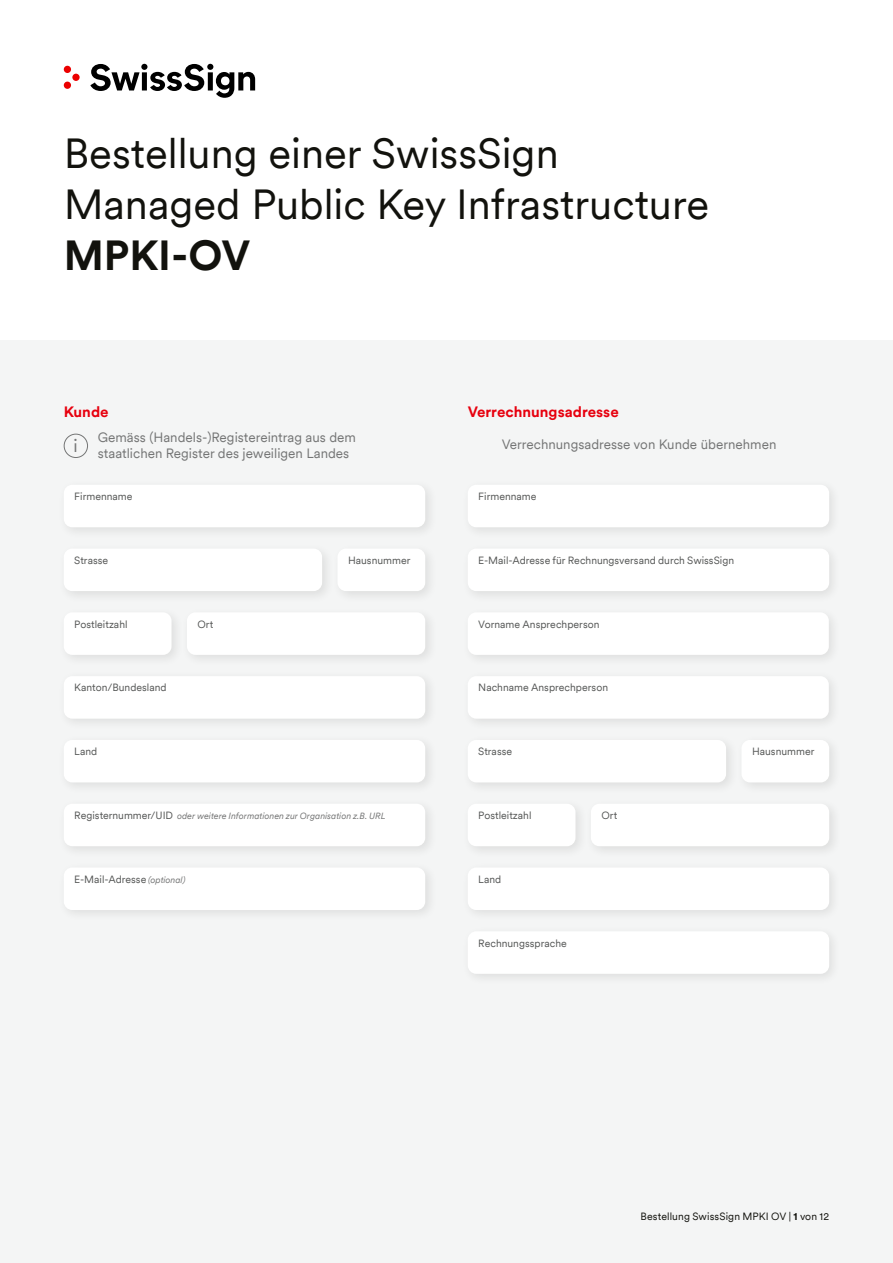
<style>
.page{position:relative;width:893px;height:1263px;background:#fff}
.page>*{position:absolute;margin:0;border:0;box-sizing:border-box;transform-origin:0 0}
.t1{font:42px/51px "Swiss Sign Circular";color:#12120d}
.t2{font:700 42px "Swiss Sign Circular";color:#12120d}
.t3{font:18px "Swiss Sign Circular";color:#747575}
.t4{font:700 15px "Swiss Sign Circular";color:#e7000e}
.t5{font:13.5px/16.2px "Swiss Sign Circular";color:#747575}
.t6{font:10.5px "Swiss Sign Circular";color:#555756}
.t7{font:10.5px "Swiss Sign Circular";letter-spacing:.01em;color:#12120d}
.t8{font:italic 9px "Swiss Sign Circular";color:#747575}
.s1{font-style:normal;font-size:10.5px;color:#555756}
.s2{font-style:italic;font-size:9px;color:#747575}
.s3{font-weight:700}
</style>
<div class="page">
<div style="left:0;top:340px;width:893px;height:923px;background:#f4f5f5"></div>
<div style="left:58px;top:478px;width:379px;height:61px;background:#f0f1f1"></div>
<div style="left:64px;top:485px;width:361px;height:42px;background:#fff;border-radius:9px"></div>
<div style="left:58px;top:542px;width:276px;height:61px;background:#12120d;opacity:.1"></div>
<div style="left:64px;top:549px;width:258px;height:42px;background:#fff;border-radius:9px"></div>
<div style="left:64px;top:612px;width:108px;height:43px;background:#fff;border-radius:9px"></div>
<div style="left:58px;top:670px;width:379px;height:61px;background:#f0f1f1"></div>
<div style="left:64px;top:676px;width:361px;height:43px;background:#fff;border-radius:9px"></div>
<div style="left:58px;top:734px;width:379px;height:61px;background:#f0f1f1"></div>
<div style="left:64px;top:740px;width:361px;height:42px;background:#fff;border-radius:9px"></div>
<div style="left:58px;top:797px;width:379px;height:61px;background:#f0f1f1"></div>
<div style="left:64px;top:804px;width:361px;height:42px;background:#fff;border-radius:9px"></div>
<div style="left:64px;top:867px;width:361px;height:43px;background:#fff;border-radius:9px"></div>
<div style="left:64px;top:66px;width:7px;height:7px;background:#eb0000;border-radius:50%"></div>
<div style="left:64px;top:82px;width:7px;height:7px;background:#eb0000;border-radius:50%"></div>
<div style="left:72px;top:74px;width:8px;height:7px;background:#eb0000;border-radius:50%"></div>
<svg style="left:90px;top:64px;width:165px;height:34px"></svg>
<div style="left:331px;top:542px;width:106px;height:61px;background:#12120d;opacity:.1"></div>
<div style="left:338px;top:549px;width:87px;height:42px;background:#fff;border-radius:9px"></div>
<div style="left:181px;top:606px;width:256px;height:61px;background:#f0f1f1"></div>
<div style="left:187px;top:612px;width:238px;height:43px;background:#fff;border-radius:9px"></div>
<div style="left:468px;top:485px;width:361px;height:42px;background:#fff;border-radius:9px"></div>
<div style="left:462px;top:734px;width:276px;height:61px;background:#f0f1f1"></div>
<div style="left:468px;top:740px;width:258px;height:42px;background:#fff;border-radius:9px"></div>
<div style="left:468px;top:804px;width:107px;height:42px;background:#fff;border-radius:9px"></div>
<div style="left:468px;top:867px;width:361px;height:43px;background:#fff;border-radius:9px"></div>
<div style="left:468px;top:931px;width:361px;height:43px;background:#fff;border-radius:9px"></div>
<div style="left:462px;top:542px;width:379px;height:61px;background:#12120d;opacity:.1"></div>
<div style="left:468px;top:549px;width:361px;height:42px;background:#fff;border-radius:9px"></div>
<div style="left:741px;top:740px;width:88px;height:42px;background:#fff;border-radius:9px"></div>
<div style="left:585px;top:797px;width:256px;height:61px;background:#f0f1f1"></div>
<div style="left:591px;top:804px;width:238px;height:42px;background:#fff;border-radius:9px"></div>
<div style="left:462px;top:606px;width:379px;height:61px;background:#f0f1f1"></div>
<div style="left:468px;top:612px;width:361px;height:43px;background:#fff;border-radius:9px"></div>
<div style="left:462px;top:670px;width:379px;height:61px;background:#f0f1f1"></div>
<div style="left:468px;top:676px;width:361px;height:43px;background:#fff;border-radius:9px"></div>
<div style="left:64px;top:434px;width:24px;height:24px;border:1px solid #747575;border-radius:50%"></div>
<h1 class="t1" style="left:64px;top:126px;width:647px">Bestellung einer SwissSign<br>Managed Public Key Infrastructure</h1>
<h1 class="t2" style="left:64px;top:226px;width:188px">MPKI-OV</h1>
<h3 class="t4" style="left:64px;top:402px;width:46px">Kunde</h3>
<p class="t5" style="left:98px;top:429px;width:260px">Gemäss (Handels-)Registereintrag aus dem staatlichen Register des jeweiligen Landes</p>
<h3 class="t4" style="left:468px;top:402px;width:153px">Verrechnungsadresse</h3>
<h2 class="t3" style="left:74px;top:434px;width:6px">i</h2>
<p class="t5" style="left:502px;top:436px;width:276px">Verrechnungsadresse von Kunde übernehmen</p>
<p class="t6" style="left:74px;top:489px;width:60px">Firmenname</p>
<p class="t6" style="left:478px;top:489px;width:60px">Firmenname</p>
<p class="t6" style="left:74px;top:553px;width:35px">Strasse</p>
<p class="t6" style="left:348px;top:553px;width:64px">Hausnummer</p>
<p class="t6" style="left:478px;top:553px;width:257px">E-Mail-Adresse für Rechnungsversand durch SwissSign</p>
<p class="t6" style="left:74px;top:617px;width:55px">Postleitzahl</p>
<p class="t6" style="left:197px;top:617px;width:18px">Ort</p>
<p class="t6" style="left:478px;top:617px;width:123px">Vorname Ansprechperson</p>
<p class="t6" style="left:74px;top:681px;width:94px">Kanton/Bundesland</p>
<p class="t6" style="left:478px;top:681px;width:131px">Nachname Ansprechperson</p>
<p class="t6" style="left:74px;top:744px;width:25px">Land</p>
<p class="t6" style="left:478px;top:744px;width:35px">Strasse</p>
<p class="t6" style="left:752px;top:744px;width:64px">Hausnummer</p>
<p class="t8" style="left:74px;top:810px;width:313px"><span class="s1">Registernummer/UID</span> oder weitere Informationen zur Organisation z.B. URL</p>
<p class="t6" style="left:478px;top:808px;width:55px">Postleitzahl</p>
<p class="t6" style="left:601px;top:808px;width:18px">Ort</p>
<p class="t6" style="left:74px;top:872px;width:113px">E-Mail-Adresse <span class="s2">(optional)</span></p>
<p class="t6" style="left:478px;top:872px;width:25px">Land</p>
<p class="t6" style="left:478px;top:936px;width:90px">Rechnungssprache</p>
<p class="t7" style="left:640px;top:1210px;width:190px">Bestellung SwissSign MPKI OV | <span class="s3">1</span> von 12</p>
</div>
